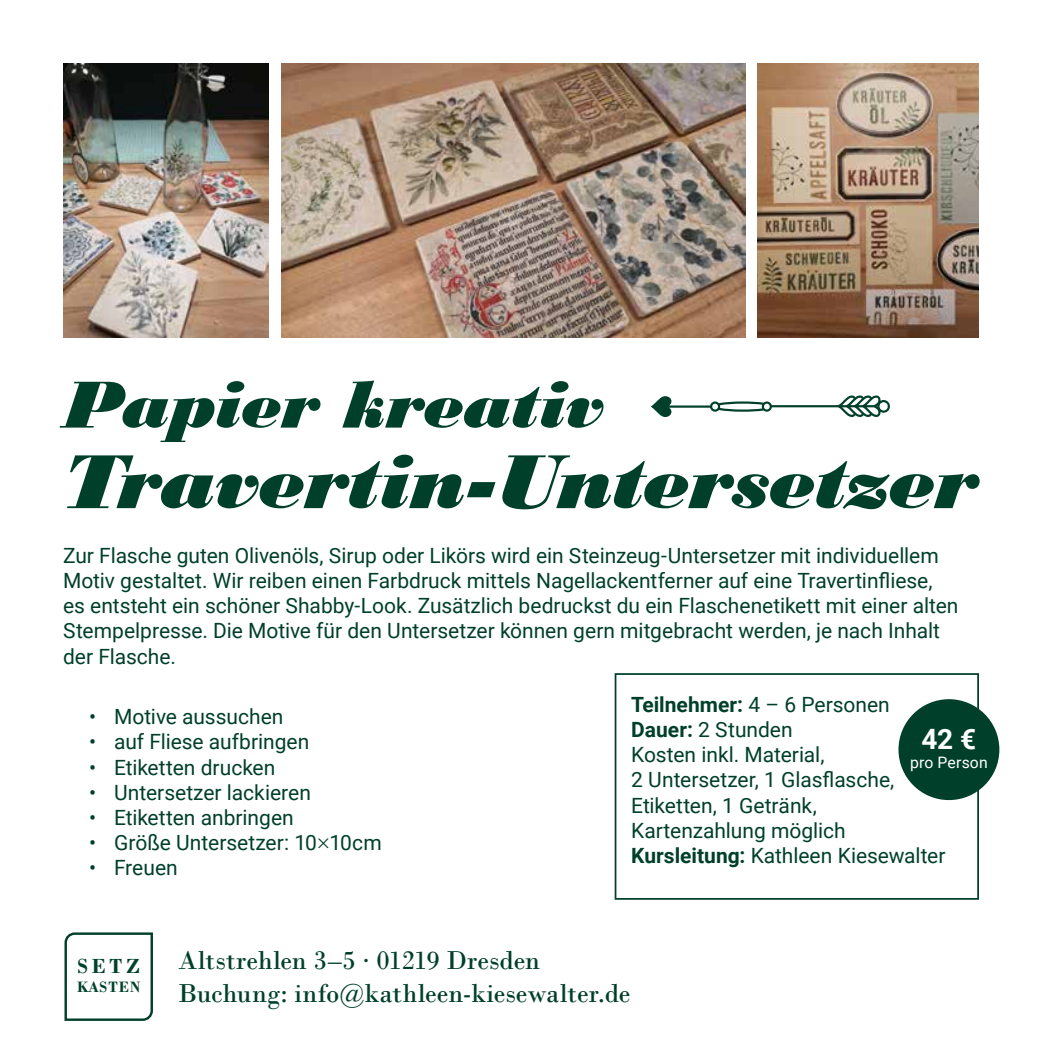
<style>
.page{position:relative;width:1042px;height:1042px;background:#fff}
.page>*{position:absolute;margin:0;border:0;box-sizing:border-box;transform-origin:0 0}
.t1{font:italic 80.5px "Bodoni MT Black";letter-spacing:-.01em;color:#00402b}
.t2{font:italic 70px "Bodoni MT Black";letter-spacing:-.01em;color:#00402b}
.t3{font:700 28px "Roboto";color:#fff}
.t4{font:27.12px/32.6px "Bodoni";letter-spacing:-.005em;color:#00402b}
.t5{font:700 21.35px "Bodoni";color:#00422d}
.t6{font:21px/25.2px "Roboto";color:#00402b}
.t7{font:15.75px "Roboto";letter-spacing:.015em;color:#fff}
.t8{font:700 15.75px "Bodoni";letter-spacing:.065em;color:#00422d}
.s1{font-family:"Bodoni"}
.s2{font-weight:700}
</style>
<div class="page">
<svg style="left:64px;top:932px;width:89px;height:89px"></svg>
<svg style="left:651px;top:395px;width:239px;height:22px"></svg>
<img style="left:757px;top:63px;width:222px;height:274px">
<div style="left:615px;top:673px;width:364px;height:227px;border:2px solid #00402b"></div>
<div style="left:898px;top:699px;width:101px;height:101px;background:#00402b;border-radius:50%"></div>
<img style="left:281px;top:63px;width:464px;height:274px">
<img style="left:63px;top:63px;width:206px;height:274px">
<h2 class="t2" style="left:63px;top:363px;width:542px">Papier kreativ</h2>
<h1 class="t1" style="left:63px;top:434px;width:915px">Travertin-Untersetzer</h1>
<p class="t6" style="left:63px;top:542px;width:897px">Zur Flasche guten Olivenöls, Sirup oder Likörs wird ein Steinzeug-Untersetzer mit individuellem Motiv gestaltet. Wir reiben einen Farbdruck mittels Nagellackentferner auf eine Travertinfliese, es entsteht ein schöner Shabby-Look. Zusätzlich bedruckst du ein Flaschenetikett mit einer alten Stempelpresse. Die Motive für den Untersetzer können gern mitgebracht werden, je nach Inhalt der Flasche.</p>
<p class="t6" style="left:89px;top:703px;width:196px">• Motive aussuchen</p>
<p class="t6" style="left:89px;top:728px;width:222px">• auf Fliese aufbringen</p>
<p class="t6" style="left:89px;top:753px;width:187px">• Etiketten drucken</p>
<p class="t6" style="left:89px;top:779px;width:223px">• Untersetzer lackieren</p>
<p class="t6" style="left:89px;top:804px;width:206px">• Etiketten anbringen</p>
<p class="t6" style="left:89px;top:829px;width:294px">• Größe Untersetzer: 10<span class="s1">×</span>10cm</p>
<p class="t6" style="left:89px;top:854px;width:90px">• Freuen</p>
<p class="t6" style="left:631px;top:691px;width:316px"><span class="s2">Teilnehmer:</span> 4 – 6 Personen<br><span class="s2">Dauer:</span> 2 Stunden<br>Kosten inkl. Material,<br>2 Untersetzer, 1 Glasflasche,<br>Etiketten, 1 Getränk,<br>Kartenzahlung möglich<br><span class="s2">Kursleitung:</span> Kathleen Kiesewalter</p>
<h3 class="t3" style="left:921px;top:719px;width:56px">42 €</h3>
<p class="t7" style="left:910px;top:751px;width:79px">pro Person</p>
<p class="t5" style="left:77px;top:953px;width:64px">SETZ</p>
<p class="t8" style="left:77px;top:977px;width:65px">KASTEN</p>
<p class="t4" style="left:178px;top:944px;width:454px">Altstrehlen 3–5 · 01219 Dresden<br>Buchung: info@kathleen-kiesewalter.de</p>
</div>
